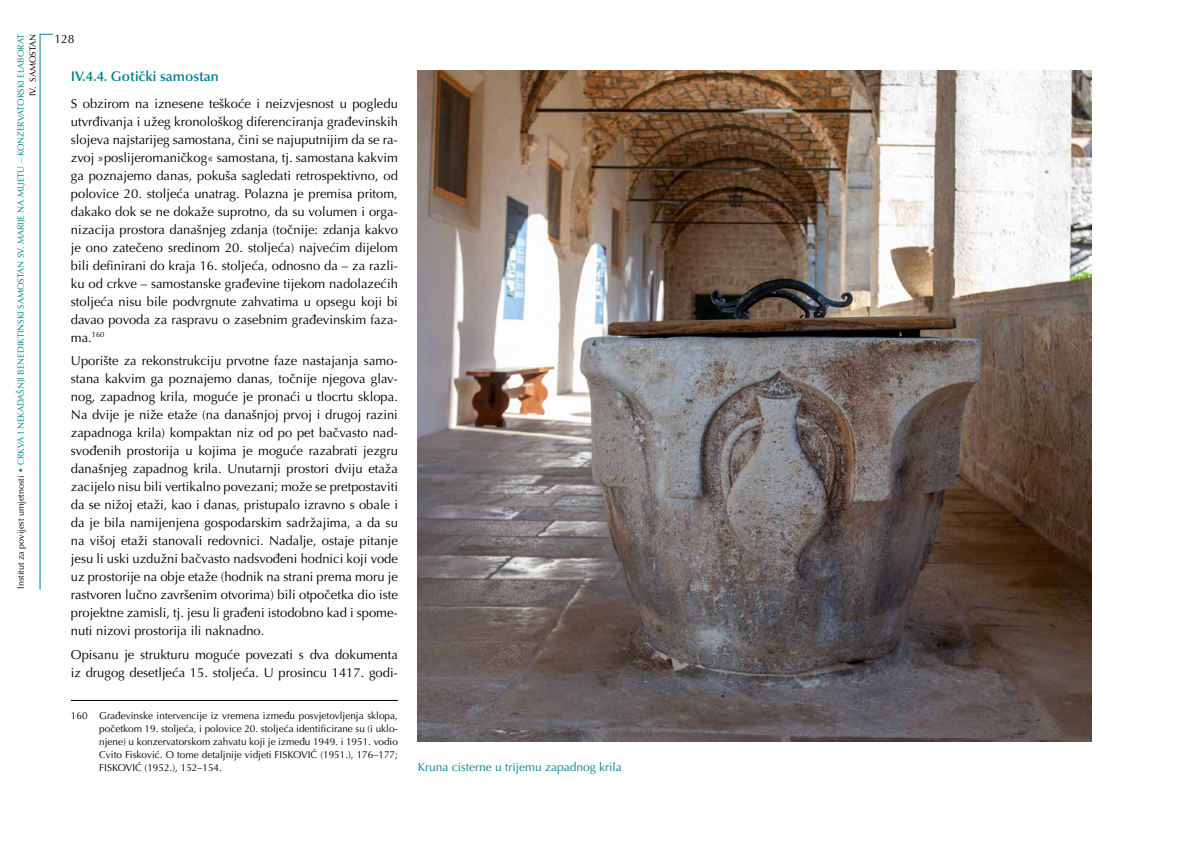
<style>
.page{position:relative;width:1191px;height:842px;background:#fff}
.page>*{position:absolute;margin:0;border:0;box-sizing:border-box;transform-origin:0 0}
.t1{font:600 14px "Optima LT Pro";color:#038095}
.t2{font:13px/18px "Optima LT Pro";color:#000;text-align:justify}
.t3{font:12px "Optima LT Pro";color:#038095}
.t4{font:12px "Optima LT Pro";color:#000}
.t5{font:10px/13px "Optima LT Pro";color:#000;text-align:justify}
.t6{font:9px/11.8px "Optima LT Pro";color:#038095;text-align:right}
.s1{color:#000}
</style>
<div class="page">
<hr style="left:40px;top:34px;width:1px;height:556px;background:#038095">
<svg style="left:40px;top:34px;width:13px;height:1px"></svg>
<hr style="left:71px;top:700px;width:327px;height:1px;background:#000">
<img style="left:418px;top:71px;width:673px;height:671px">
<p class="t6" style="left:15px;top:589px;width:556px;rotate:-90deg"><span class="s1">Institut za povijest umjetnosti</span> • CRKVA I NEKADAŠNJI BENEDIKTINSKI SAMOSTAN SV. MARIJE NA MLJETU – KONZERVATORSKI ELABORAT<br><span class="s1">IV. SAMOSTAN</span></p>
<p class="t4" style="left:54px;top:31px;width:22px">128</p>
<p class="t1" style="left:71px;top:68px;width:150px">IV.4.4. Gotički samostan</p>
<p class="t2" style="left:71px;top:94px;width:328px">S obzirom na iznesene teškoće i neizvjesnost u pogledu utvrđivanja i užeg kronološkog diferenciranja građevinskih slojeva najstarijeg samostana, čini se najuputnijim da se ra&shy;zvoj »poslijeromaničkog« samostana, tj. samostana kakvim ga poznajemo danas, pokuša sagledati retrospektivno, od polovice 20. stoljeća unatrag. Polazna je premisa pritom, dakako dok se ne dokaže suprotno, da su volumen i orga&shy;nizacija prostora današnjeg zdanja (točnije: zdanja kakvo je ono zatečeno sredinom 20. stoljeća) najvećim dijelom bili definirani do kraja 16. stoljeća, odnosno da – za razli&shy;ku od crkve – samostanske građevine tijekom nadolazećih stoljeća nisu bile podvrgnute zahvatima u opsegu koji bi davao povoda za raspravu o zasebnim građevinskim faza&shy;ma.<sup>160</sup></p>
<p class="t2" style="left:71px;top:352px;width:328px">Uporište za rekonstrukciju prvotne faze nastajanja samo&shy;stana kakvim ga poznajemo danas, točnije njegova glav&shy;nog, zapadnog krila, moguće je pronaći u tlocrtu sklopa.<br>Na dvije je niže etaže (na današnjoj prvoj i drugoj razini zapadnoga krila) kompaktan niz od po pet bačvasto nad&shy;svođenih prostorija u kojima je moguće razabrati jezgru današnjeg zapadnog krila. Unutarnji prostori dviju etaža zacijelo nisu bili vertikalno povezani; može se pretpostaviti da se nižoj etaži, kao i danas, pristupalo izravno s obale i da je bila namijenjena gospodarskim sadržajima, a da su na višoj etaži stanovali redovnici. Nadalje, ostaje pitanje jesu li uski uzdužni bačvasto nadsvođeni hodnici koji vode uz prostorije na obje etaže (hodnik na strani prema moru je rastvoren lučno završenim otvorima) bili otpočetka dio iste projektne zamisli, tj. jesu li građeni istodobno kad i spome&shy;nuti nizovi prostorija ili naknadno.</p>
<p class="t2" style="left:71px;top:646px;width:328px">Opisanu je strukturu moguće povezati s dva dokumenta iz drugog desetljeća 15. stoljeća. U prosincu 1417. godi-</p>
<p class="t5" style="left:99px;top:709px;width:300px;text-indent:-28px">160 Građevinske intervencije iz vremena između posvjetovljenja sklopa, početkom 19. stoljeća, i polovice 20. stoljeća identificirane su (i uklo&shy;njene) u konzervatorskom zahvatu koji je između 1949. i 1951. vodio Cvito Fisković. O tome detaljnije vidjeti FISKOVIĆ (1951.), 176–177; FISKOVIĆ (1952.), 152–154.</p>
<p class="t3" style="left:418px;top:759px;width:206px">Kruna cisterne u trijemu zapadnog krila</p>
</div>
